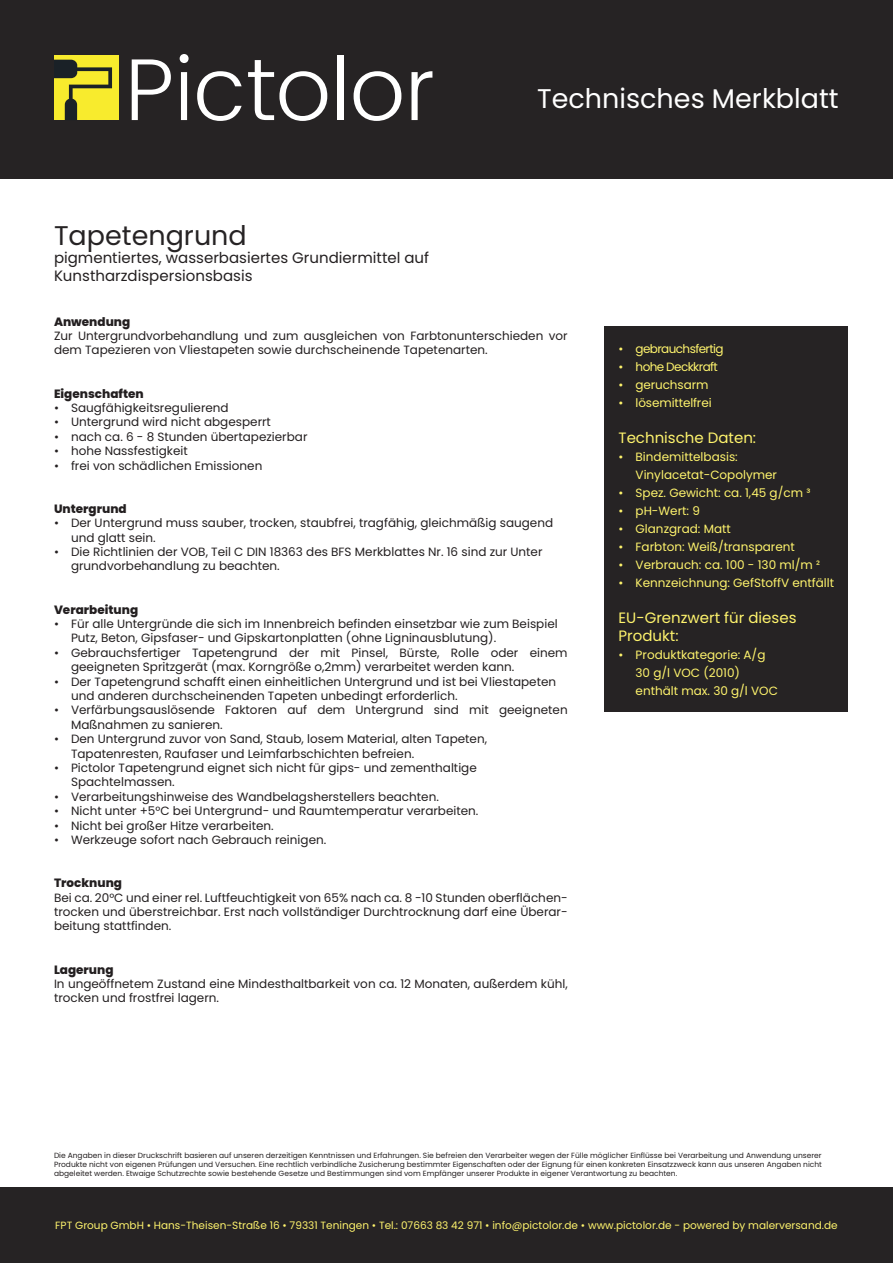
<style>
.page{position:relative;width:893px;height:1263px;background:#fff}
.page>*{position:absolute;margin:0;border:0;box-sizing:border-box;transform-origin:0 0}
.t1{font:27px "Poppins";color:#fff}
.t2{font:27px "Poppins";color:#262324}
.t3{font:15px "Poppins";color:#231f20}
.t4{font:15px/18px "Poppins";color:#fff46d}
.t5{font:12px/14.4px "Poppins";color:#231f20}
.t6{font:12px/18px "Poppins";color:#fff46d}
.t7{font:800 12px "Poppins";color:#231f20}
.t8{font:12px "Poppins";letter-spacing:-.05em;color:#fff46d}
.t9{font:10.5px "Poppins";color:#fff46d}
.t10{font:7.5px/9px "Poppins";color:#231f20;text-align:justify}
</style>
<div class="page">
<div style="left:604px;top:326px;width:243px;height:385px;background:#262324"></div>
<div style="left:0;top:0;width:893px;height:178px;background:#262324"></div>
<div style="left:0;top:1188px;width:893px;height:75px;background:#262324"></div>
<div style="left:54px;top:56px;width:64px;height:64px;background:#f8eb2d"></div>
<svg style="left:54px;top:60px;width:58px;height:60px"></svg>
<svg style="left:132px;top:59px;width:39px;height:61px"></svg>
<svg style="left:180px;top:54px;width:9px;height:66px"></svg>
<svg style="left:197px;top:71px;width:45px;height:50px"></svg>
<svg style="left:248px;top:60px;width:79px;height:61px"></svg>
<div style="left:337px;top:55px;width:6px;height:65px;background:#fff"></div>
<svg style="left:354px;top:71px;width:47px;height:50px"></svg>
<svg style="left:411px;top:71px;width:21px;height:49px"></svg>
<p class="t1" style="left:537px;top:83px;width:303px">Technisches Merkblatt</p>
<p class="t2" style="left:54px;top:220px;width:194px">Tapetengrund</p>
<p class="t3" style="left:54px;top:249px;width:377px">pigmentiertes, wasserbasiertes Grundiermittel auf</p>
<p class="t3" style="left:54px;top:267px;width:200px">Kunstharzdispersionsbasis</p>
<p class="t7" style="left:54px;top:314px;width:78px">Anwendung</p>
<p class="t5" style="left:54px;top:329px;width:515px">Zur Untergrundvorbehandlung und zum ausgleichen von Farbtonunterschieden vor dem Tapezieren von Vliestapeten sowie durchscheinende Tapetenarten.</p>
<p class="t7" style="left:54px;top:386px;width:91px">Eigenschaften</p>
<p class="t5" style="left:54px;top:401px;width:176px">• Saugfähigkeitsregulierend</p>
<p class="t5" style="left:54px;top:415px;width:218px">• Untergrund wird nicht abgesperrt</p>
<p class="t5" style="left:54px;top:429px;width:255px">• nach ca. 6 - 8 Stunden übertapezierbar</p>
<p class="t5" style="left:54px;top:444px;width:135px">• hohe Nassfestigkeit</p>
<p class="t5" style="left:54px;top:458px;width:210px">• frei von schädlichen Emissionen</p>
<p class="t7" style="left:54px;top:502px;width:74px">Untergrund</p>
<p class="t5" style="left:71px;top:516px;width:484px;text-indent:-17px">• Der Untergrund muss sauber, trocken, staubfrei, tragfähig, gleichmäßig saugend und glatt sein.</p>
<p class="t5" style="left:71px;top:545px;width:473px;text-indent:-17px">• Die Richtlinien der VOB, Teil C DIN 18363 des BFS Merkblattes Nr. 16 sind zur Unter grundvorbehandlung zu beachten.</p>
<p class="t7" style="left:54px;top:602px;width:86px">Verarbeitung</p>
<p class="t5" style="left:71px;top:617px;width:488px;text-indent:-17px">• Für alle Untergründe die sich im Innenbreich befinden einsetzbar wie zum Beispiel<br>Putz, Beton, Gipsfaser- und Gipskartonplatten (ohne Ligninausblutung).</p>
<p class="t5" style="left:71px;top:645px;width:498px;text-indent:-17px">• Gebrauchsfertiger Tapetengrund der mit Pinsel, Bürste, Rolle oder einem geeigneten Spritzgerät (max. Korngröße o,2mm) verarbeitet werden kann.</p>
<p class="t5" style="left:71px;top:674px;width:487px;text-indent:-17px">• Der Tapetengrund schafft einen einheitlichen Untergrund und ist bei Vliestapeten und anderen durchscheinenden Tapeten unbedingt erforderlich.</p>
<p class="t5" style="left:71px;top:703px;width:498px;text-indent:-17px">• Verfärbungsauslösende Faktoren auf dem Untergrund sind mit geeigneten<br>Maßnahmen zu sanieren.</p>
<p class="t5" style="left:71px;top:732px;width:418px;text-indent:-17px">• Den Untergrund zuvor von Sand, Staub, losem Material, alten Tapeten,<br>Tapatenresten, Raufaser und Leimfarbschichten befreien.</p>
<p class="t5" style="left:71px;top:761px;width:407px;text-indent:-17px">• Pictolor Tapetengrund eignet sich nicht für gips- und zementhaltige<br>Spachtelmassen.</p>
<p class="t5" style="left:54px;top:789px;width:386px">• Verarbeitungshinweise des Wandbelagsherstellers beachten.</p>
<p class="t5" style="left:54px;top:804px;width:426px">• Nicht unter +5°C bei Untergrund- und Raumtemperatur verarbeiten.</p>
<p class="t5" style="left:54px;top:818px;width:221px">• Nicht bei großer Hitze verarbeiten.</p>
<p class="t5" style="left:54px;top:833px;width:274px">• Werkzeuge sofort nach Gebrauch reinigen.</p>
<p class="t7" style="left:54px;top:876px;width:70px">Trocknung</p>
<p class="t5" style="left:54px;top:890px;width:515px;text-align:justify">Bei ca. 20°C und einer rel. Luftfeuchtigkeit von 65% nach ca. 8 -10 Stunden oberflächen&shy;trocken und überstreichbar. Erst nach vollständiger Durchtrocknung darf eine Überar&shy;beitung stattfinden.</p>
<p class="t7" style="left:54px;top:962px;width:61px">Lagerung</p>
<p class="t5" style="left:54px;top:977px;width:515px">In ungeöffnetem Zustand eine Mindesthaltbarkeit von ca. 12 Monaten, außerdem kühl, trocken und frostfrei lagern.</p>
<p class="t8" style="left:619px;top:342px;width:107px">• gebrauchsfertig</p>
<p class="t8" style="left:619px;top:360px;width:101px">• hohe Deckkraft</p>
<p class="t6" style="left:619px;top:376px;width:91px">• geruchsarm</p>
<p class="t6" style="left:619px;top:394px;width:95px">• lösemittelfrei</p>
<p class="t4" style="left:619px;top:429px;width:139px">Technische Daten:</p>
<p class="t6" style="left:636px;top:448px;width:143px;text-indent:-17px">• Bindemittelbasis:<br>Vinylacetat-Copolymer</p>
<p class="t6" style="left:619px;top:484px;width:193px">• Spez. Gewicht: ca. 1,45 g/cm ³</p>
<p class="t6" style="left:619px;top:502px;width:83px">• pH-Wert: 9</p>
<p class="t6" style="left:619px;top:520px;width:114px">• Glanzgrad: Matt</p>
<p class="t6" style="left:619px;top:538px;width:178px">• Farbton: Weiß/transparent</p>
<p class="t6" style="left:619px;top:556px;width:203px">• Verbrauch: ca. 100 - 130 ml/m ²</p>
<p class="t6" style="left:619px;top:574px;width:217px">• Kennzeichnung: GefStoffV entfällt</p>
<p class="t4" style="left:619px;top:609px;width:179px">EU-Grenzwert für dieses<br>Produkt:</p>
<p class="t6" style="left:636px;top:646px;width:144px;text-indent:-17px">• Produktkategorie: A/g<br>30 g/l VOC (2010) enthält max. 30 g/l VOC</p>
<p class="t10" style="left:54px;top:1151px;width:769px">Die Angaben in dieser Druckschrift basieren auf unseren derzeitigen Kenntnissen und Erfahrungen. Sie befreien den Verarbeiter wegen der Fülle möglicher Einflüsse bei Verarbeitung und Anwendung unserer Produkte nicht von eigenen Prüfungen und Versuchen. Eine rechtlich verbindliche Zusicherung bestimmter Eigenschaften oder der Eignung für einen konkreten Einsatzzweck kann aus unseren Angaben nicht abgeleitet werden. Etwaige Schutzrechte sowie bestehende Gesetze und Bestimmungen sind vom Empfänger unserer Produkte in eigener Verantwortung zu beachten.</p>
<p class="t9" style="left:55px;top:1219px;width:784px">FPT Group GmbH • Hans-Theisen-Straße 16 • 79331 Teningen • Tel.: 07663 83 42 971 • info@pictolor.de • www.pictolor.de - powered by malerversand.de</p>
</div>
